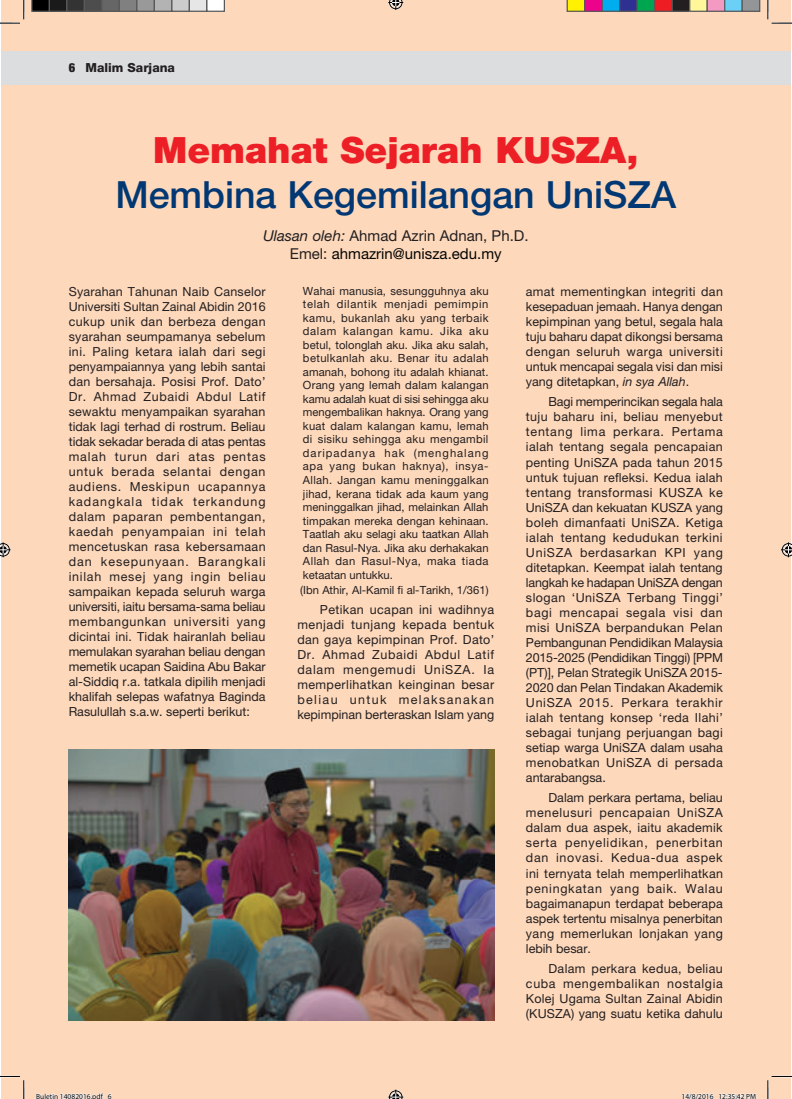
<style>
.page{position:relative;width:792px;height:1099px;background:#fff}
.page>*{position:absolute;margin:0;border:0;box-sizing:border-box;transform-origin:0 0}
.t1{font:500 37.5px "Helvetica Neue LT Pro";color:#013874}
.t2{font:900 36.25px "Helvetica Neue LT Pro";color:#ed1f26}
.t3{font:15px/18px "Helvetica Neue LT Pro";color:#231f20;text-align:center}
.t4{font:12.5px/15px "Helvetica Neue LT Pro";letter-spacing:.005em;color:#231f20;text-align:justify}
.t5{font:800 12.5px "Helvetica Neue LT Pro";color:#231f20}
.t6{font:11.25px/13.5px "Helvetica Neue LT Pro";color:#231f20;text-align:justify}
.t7{font:7.5px "Myriad Pro";color:#000}
.s1{font-weight:900;font-stretch:condensed}
.s2{font-style:italic}
.s3{color:#040503}
</style>
<div class="page">
<hr style="left:790px;top:1px;width:1px;height:1097px;background:#fdd8bb">
<div style="left:1px;top:1px;width:789px;height:1097px;background:#fdd8bb"></div>
<div style="left:1px;top:51px;width:789px;height:34px;background:#dcdddf"></div>
<img style="left:69px;top:749px;width:425px;height:270px">
<svg style="left:0;top:0;width:25px;height:24px"></svg>
<svg style="left:0;top:1075px;width:25px;height:23px"></svg>
<svg style="left:767px;top:0;width:25px;height:24px"></svg>
<svg style="left:767px;top:1075px;width:25px;height:23px"></svg>
<svg style="left:388px;top:0;width:15px;height:10px"></svg>
<svg style="left:388px;top:1089px;width:15px;height:9px"></svg>
<svg style="left:0;top:542px;width:11px;height:15px"></svg>
<svg style="left:781px;top:542px;width:11px;height:15px"></svg>
<svg style="left:31px;top:0;width:194px;height:12px;background:#787878"></svg>
<svg style="left:567px;top:0;width:193px;height:12px;background:#847b79"></svg>
<svg style="left:36px;top:1093px;width:76px;height:5px"></svg>
<svg style="left:682px;top:1093px;width:74px;height:5px"></svg>
<p class="t5" style="left:69px;top:60px;width:108px"><span class="s1">6</span> Malim Sarjana</p>
<h2 class="t2" style="left:153px;top:128px;width:487px">Memahat Sejarah KUSZA,</h2>
<h1 class="t1" style="left:115px;top:172px;width:562px">Membina Kegemilangan UniSZA</h1>
<p class="t3" style="left:263px;top:226px;width:267px"><span class="s2">Ulasan oleh:</span> Ahmad Azrin Adnan, Ph.D.<br>Emel: <span class="s3">ahmazrin@unisza.edu.my</span></p>
<p class="t6" style="left:303px;top:284px;width:187px">Wahai manusia, sesungguhnya aku telah dilantik menjadi pemimpin kamu, bukanlah aku yang terbaik dalam kalangan kamu. Jika aku betul, tolonglah aku. Jika aku salah, betulkanlah aku. Benar itu adalah amanah, bohong itu adalah khianat.<br>Orang yang lemah dalam kalangan kamu adalah kuat di sisi sehingga aku mengembalikan haknya. Orang yang kuat dalam kalangan kamu, lemah di sisiku sehingga aku mengambil daripadanya hak (menghalang apa yang bukan haknya), insya-Allah. Jangan kamu meninggalkan jihad, kerana tidak ada kaum yang meninggalkan jihad, melainkan Allah timpakan mereka dengan kehinaan.<br>Taatlah aku selagi aku taatkan Allah dan Rasul-Nya. Jika aku derhakakan Allah dan Rasul-Nya, maka tiada ketaatan untukku.</p>
<p class="t6" style="left:300px;top:582px;width:190px">(Ibn Athir, Al-Kamil fi al-Tarikh, 1/361)</p>
<p class="t4" style="left:297px;top:602px;width:198px;text-indent:22px">Petikan ucapan ini wadihnya menjadi tunjang kepada bentuk dan gaya kepimpinan Prof. Dato’ Dr. Ahmad Zubaidi Abdul Latif dalam mengemudi UniSZA. Ia memperlihatkan keinginan besar beliau untuk melaksanakan kepimpinan berteraskan Islam yang</p>
<p class="t4" style="left:69px;top:283px;width:198px">Syarahan Tahunan Naib Canselor Universiti Sultan Zainal Abidin 2016 cukup unik dan berbeza dengan syarahan seumpamanya sebelum ini. Paling ketara ialah dari segi penyampaiannya yang lebih santai dan bersahaja. Posisi Prof. Dato’ Dr. Ahmad Zubaidi Abdul Latif sewaktu menyampaikan syarahan tidak lagi terhad di rostrum. Beliau tidak sekadar berada di atas pentas malah turun dari atas pentas untuk berada selantai dengan audiens. Meskipun ucapannya kadangkala tidak terkandung dalam paparan pembentangan, kaedah penyampaian ini telah mencetuskan rasa kebersamaan dan kesepunyaan. Barangkali inilah mesej yang ingin beliau sampaikan kepada seluruh warga universiti, iaitu bersama-sama beliau membangunkan universiti yang dicintai ini. Tidak hairanlah beliau memulakan syarahan beliau dengan memetik ucapan Saidina Abu Bakar al-Siddiq r.a. tatkala dipilih menjadi khalifah selepas wafatnya Baginda Rasulullah s.a.w. seperti berikut:</p>
<p class="t4" style="left:526px;top:283px;width:198px">amat mementingkan integriti dan kesepaduan jemaah. Hanya dengan kepimpinan yang betul, segala hala tuju baharu dapat dikongsi bersama dengan seluruh warga universiti untuk mencapai segala visi dan misi yang ditetapkan, <span class="s2">in sya Allah</span>.</p>
<p class="t4" style="left:526px;top:394px;width:198px;text-indent:22px">Bagi memperincikan segala hala tuju baharu ini, beliau menyebut tentang lima perkara. Pertama ialah tentang segala pencapaian penting UniSZA pada tahun 2015 untuk tujuan refleksi. Kedua ialah tentang transformasi KUSZA ke UniSZA dan kekuatan KUSZA yang boleh dimanfaati UniSZA. Ketiga ialah tentang kedudukan terkini UniSZA berdasarkan KPI yang ditetapkan. Keempat ialah tentang langkah ke hadapan UniSZA dengan slogan ‘UniSZA Terbang Tinggi’ bagi mencapai segala visi dan misi UniSZA berpandukan Pelan Pembangunan Pendidikan Malaysia 2015-2025 (Pendidikan Tinggi) [PPM (PT)], Pelan Strategik UniSZA 2015- 2020 dan Pelan Tindakan Akademik UniSZA 2015. Perkara terakhir ialah tentang konsep ‘reda Ilahi’ sebagai tunjang perjuangan bagi setiap warga UniSZA dalam usaha menobatkan UniSZA di persada antarabangsa.</p>
<p class="t4" style="left:526px;top:790px;width:199px;text-indent:22px">Dalam perkara pertama, beliau menelusuri pencapaian UniSZA dalam dua aspek, iaitu akademik serta penyelidikan, penerbitan dan inovasi. Kedua-dua aspek ini ternyata telah memperlihatkan peningkatan yang baik. Walau bagaimanapun terdapat beberapa aspek tertentu misalnya penerbitan yang memerlukan lonjakan yang lebih besar.</p>
<p class="t4" style="left:526px;top:960px;width:198px;text-indent:22px">Dalam perkara kedua, beliau cuba mengembalikan nostalgia Kolej Ugama Sultan Zainal Abidin (KUSZA) yang suatu ketika dahulu</p>
<p class="t7" style="left:36px;top:1091px;width:77px">Buletin 14082016.pdf 6</p>
<p class="t7" style="left:682px;top:1091px;width:76px">14/8/2016 12:35:42 PM</p>
</div>
